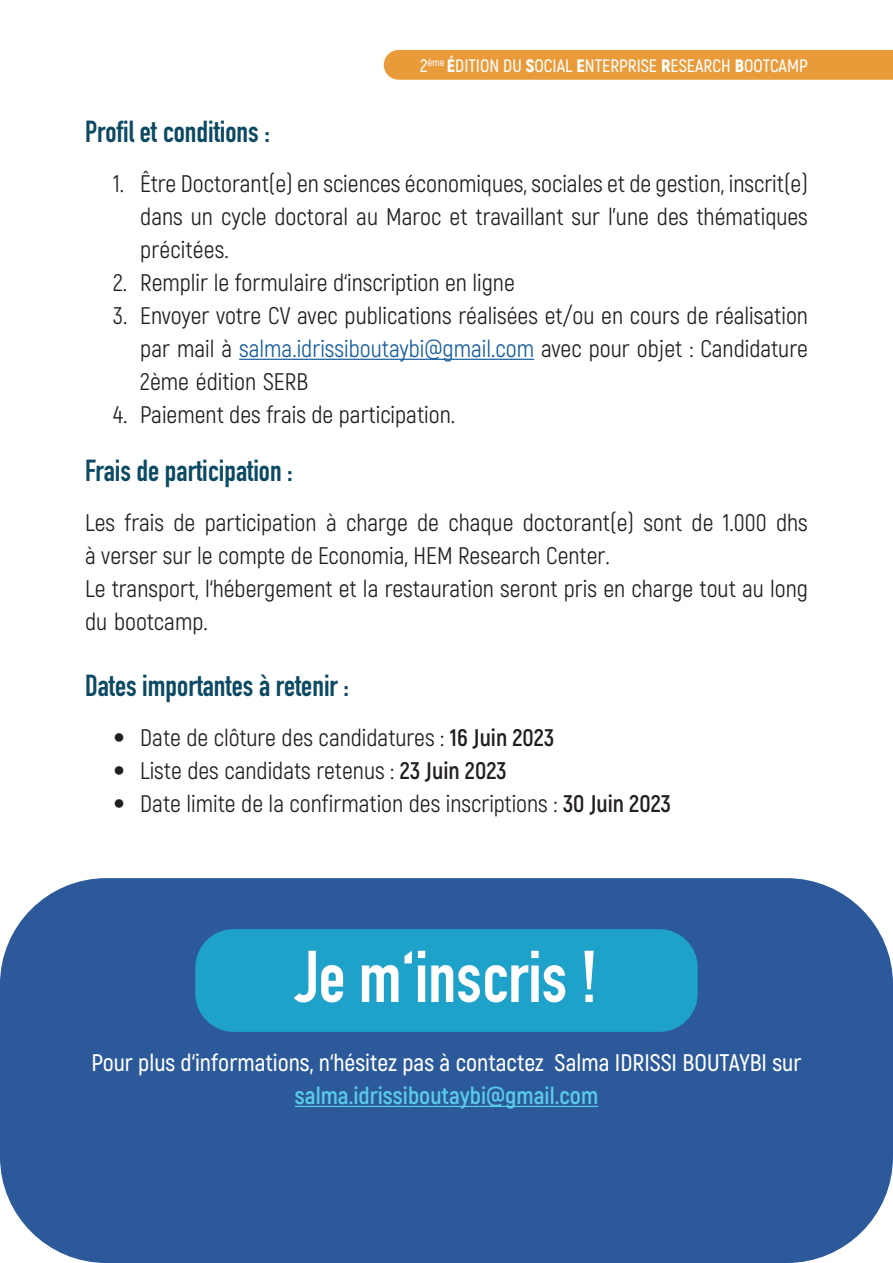
<style>
.page{position:relative;width:893px;height:1263px;background:#fff}
.page>*{position:absolute;margin:0;border:0;box-sizing:border-box;transform-origin:0 0}
.t1{font:700 72px "DIN Condensed";color:#fff}
.t2{font:700 30px "DIN Condensed";color:#0c4a63}
.t3{font:24px/33px "Akrobat";color:#231f20;text-align:justify}
.t4{font:600 24px "Akrobat";color:#fff}
.t5{font:700 24px "Akrobat";color:#5acbe9}
.t6{font:600 18px "Akrobat";color:#fff}
.s1{font-weight:900}
.s2{color:#175d9e}
.s3{font-family:"DIN Condensed";font-weight:700}
.s4{font-weight:700}
</style>
<div class="page">
<div style="left:0;top:878px;width:893px;height:385px;background:#2c5999;border-radius:106px"></div>
<div style="left:195px;top:929px;width:503px;height:103px;background:#1fa2ca;border-radius:38px"></div>
<hr style="left:239px;top:359px;width:295px;height:1px;background:#175d9e">
<hr style="left:295px;top:1106px;width:303px;height:1px;background:#5acbe9">
<div style="left:384px;top:50px;width:509px;height:30px;background:#e99b39"></div>
<p class="t6" style="left:420px;top:55px;width:389px">2<sup>ème</sup> <span class="s1">É</span>DITION DU <span class="s1">S</span>OCIAL <span class="s1">E</span>NTERPRISE <span class="s1">R</span>ESEARCH <span class="s1">B</span>OOTCAMP</p>
<p class="t2" style="left:85px;top:111px;width:186px">Profil et conditions :</p>
<p class="t3" style="left:140px;top:167px;width:669px;text-indent:-27px">1. Être Doctorant(e) en sciences économiques, sociales et de gestion, inscrit(e) dans un cycle doctoral au Maroc et travaillant sur l’une des thématiques précitées.</p>
<p class="t3" style="left:113px;top:266px;width:403px">2. Remplir le formulaire d‘inscription en ligne</p>
<p class="t3" style="left:140px;top:299px;width:669px;text-indent:-27px">3. Envoyer votre CV avec publications réalisées et/ou en cours de réalisation par mail à <span class="s2">salma.idrissiboutaybi@gmail.com</span> avec pour objet : Candidature 2ème édition SERB</p>
<p class="t3" style="left:113px;top:398px;width:343px">4. Paiement des frais de participation.</p>
<p class="t2" style="left:85px;top:451px;width:209px">Frais de participation :</p>
<p class="t3" style="left:85px;top:506px;width:724px">Les frais de participation à charge de chaque doctorant(e) sont de 1.000 dhs à verser sur le compte de Economia, HEM Research Center.</p>
<p class="t3" style="left:85px;top:572px;width:724px">Le transport, l‘hébergement et la restauration seront pris en charge tout au long du bootcamp.</p>
<p class="t2" style="left:85px;top:666px;width:266px">Dates importantes à retenir :</p>
<p class="t3" style="left:113px;top:722px;width:442px"><span class="s3">•</span> Date de clôture des candidatures : <span class="s4">16 Juin 2023</span></p>
<p class="t3" style="left:113px;top:755px;width:395px"><span class="s3">•</span> Liste des candidats retenus : <span class="s4">23 Juin 2023</span></p>
<p class="t3" style="left:113px;top:788px;width:559px"><span class="s3">•</span> Date limite de la confirmation des inscriptions : <span class="s4">30 Juin 2023</span></p>
<p class="t1" style="left:295px;top:928px;width:304px">Je m‘inscris !</p>
<p class="t4" style="left:92px;top:1048px;width:711px">Pour plus d‘informations, n‘hésitez pas à contactez Salma IDRISSI BOUTAYBI sur</p>
<p class="t5" style="left:295px;top:1081px;width:305px">salma.idrissiboutaybi@gmail.com</p>
</div>
